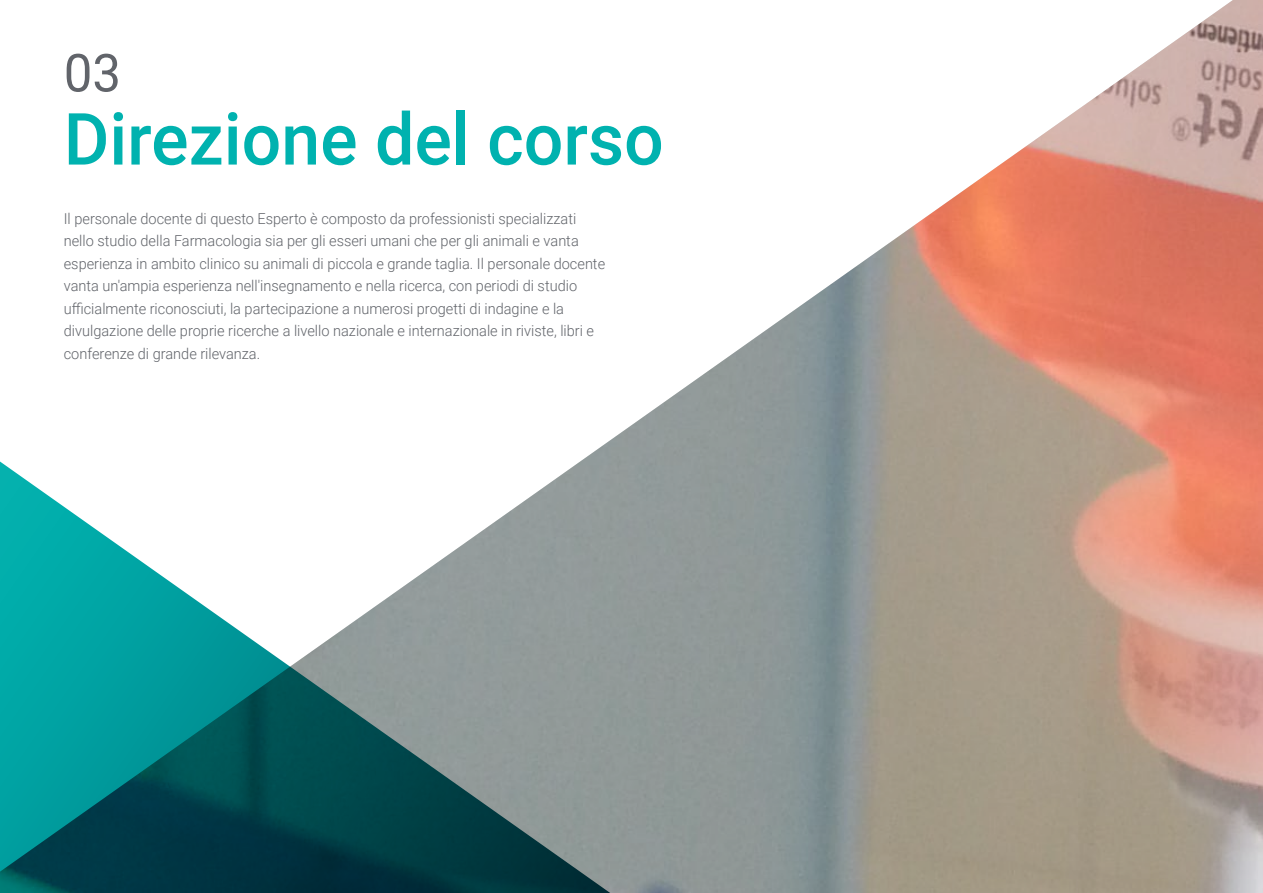
<style>
.page{position:relative;width:1263px;height:893px;background:#fff}
.page>*{position:absolute;margin:0;border:0;box-sizing:border-box;transform-origin:0 0}
.t1{font:500 72px "Roboto";color:#00b2af}
.t2{font:52.5px "Roboto";color:#61646a}
.t3{font:300 15px/22.5px "Roboto";color:#61646a}
</style>
<div class="page">
<img style="left:602px;top:0;width:661px;height:893px">
<svg style="left:0;top:446px;width:640px;height:447px"></svg>
<h2 class="t2" style="left:64px;top:36px;width:59px">03</h2>
<h1 class="t1" style="left:64px;top:89px;width:601px">Direzione del corso</h1>
<p class="t3" style="left:64px;top:207px;width:543px">Il personale docente di questo Esperto è composto da professionisti specializzati nello studio della Farmacologia sia per gli esseri umani che per gli animali e vanta esperienza in ambito clinico su animali di piccola e grande taglia. Il personale docente vanta un'ampia esperienza nell'insegnamento e nella ricerca, con periodi di studio ufficialmente riconosciuti, la partecipazione a numerosi progetti di indagine e la divulgazione delle proprie ricerche a livello nazionale e internazionale in riviste, libri e conferenze di grande rilevanza.</p>
</div>
